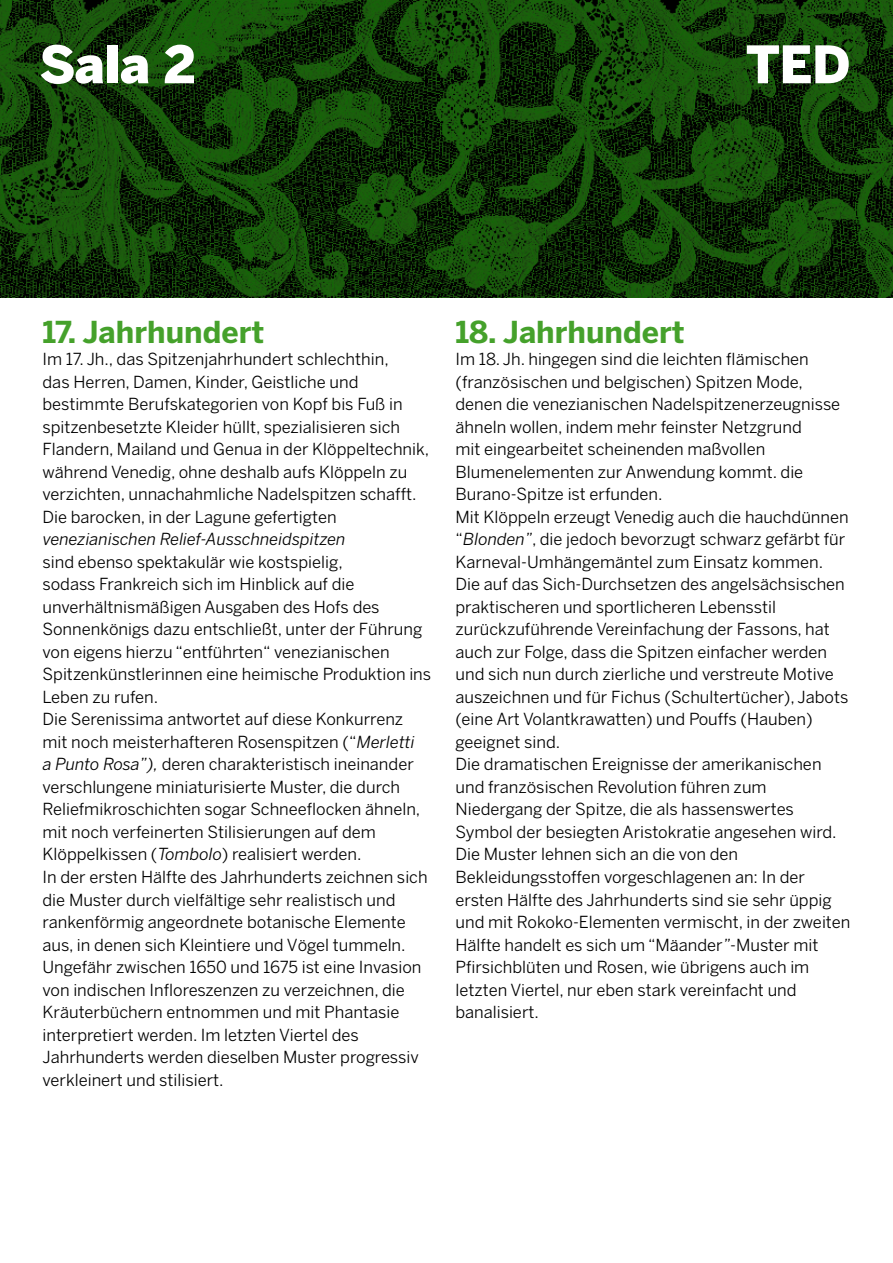
<style>
.page{position:relative;width:893px;height:1263px;background:#fff}
.page>*{position:absolute;margin:0;border:0;box-sizing:border-box;transform-origin:0 0}
.t1{font:900 51.3px "Benton Sans";letter-spacing:-.01em;color:#fff}
.t2{font:700 30px "Benton Sans";color:#45a12b}
.t3{font:16.5px/22.5px "Benton Sans";color:#000}
.t4{font:italic 16.5px "Benton Sans";color:#000}
.s1{font-style:italic}
</style>
<div class="page">
<img style="left:0;top:0;width:893px;height:298px">
<h1 class="t1" style="left:39px;top:34px;width:158px">Sala 2</h1>
<h1 class="t1" style="left:746px;top:34px;width:106px">TED</h1>
<h2 class="t2" style="left:43px;top:314px;width:223px">17. Jahrhundert</h2>
<p class="t3" style="left:43px;top:348px;width:388px">Im 17. Jh., das Spitzenjahrhundert schlechthin,<br>das Herren, Damen, Kinder, Geistliche und bestimmte Berufskategorien von Kopf bis Fuß in spitzenbesetzte Kleider hüllt, spezialisieren sich Flandern, Mailand und Genua in der Klöppeltechnik, während Venedig, ohne deshalb aufs Klöppeln zu verzichten, unnachahmliche Nadelspitzen schafft.<br>Die barocken, in der Lagune gefertigten</p>
<p class="t4" style="left:43px;top:530px;width:304px">venezianischen Relief-Ausschneidspitzen</p>
<p class="t3" style="left:43px;top:550px;width:390px">sind ebenso spektakulär wie kostspielig,<br>sodass Frankreich sich im Hinblick auf die unverhältnismäßigen Ausgaben des Hofs des Sonnenkönigs dazu entschließt, unter der Führung von eigens hierzu “entführten“ venezianischen Spitzenkünstlerinnen eine heimische Produktion ins Leben zu rufen.<br>Die Serenissima antwortet auf diese Konkurrenz mit noch meisterhafteren Rosenspitzen (“<span class="s1">Merletti<br>a Punto Rosa”),</span> deren charakteristisch ineinander verschlungene miniaturisierte Muster, die durch Reliefmikroschichten sogar Schneeflocken ähneln, mit noch verfeinerten Stilisierungen auf dem Klöppelkissen (<span class="s1">Tombolo</span>) realisiert werden.<br>In der ersten Hälfte des Jahrhunderts zeichnen sich die Muster durch vielfältige sehr realistisch und rankenförmig angeordnete botanische Elemente aus, in denen sich Kleintiere und Vögel tummeln.<br>Ungefähr zwischen 1650 und 1675 ist eine Invasion von indischen Infloreszenzen zu verzeichnen, die Kräuterbüchern entnommen und mit Phantasie interpretiert werden. Im letzten Viertel des Jahrhunderts werden dieselben Muster progressiv verkleinert und stilisiert.</p>
<h2 class="t2" style="left:455px;top:314px;width:231px">18. Jahrhundert</h2>
<p class="t3" style="left:455px;top:348px;width:396px">Im 18. Jh. hingegen sind die leichten flämischen (französischen und belgischen) Spitzen Mode, denen die venezianischen Nadelspitzenerzeugnisse ähneln wollen, indem mehr feinster Netzgrund<br>mit eingearbeitet scheinenden maßvollen Blumenelementen zur Anwendung kommt. die Burano-Spitze ist erfunden.<br>Mit Klöppeln erzeugt Venedig auch die hauchdünnen “<span class="s1">Blonden”</span>, die jedoch bevorzugt schwarz gefärbt für Karneval-Umhängemäntel zum Einsatz kommen.<br>Die auf das Sich-Durchsetzen des angelsächsischen praktischeren und sportlicheren Lebensstil zurückzuführende Vereinfachung der Fassons, hat auch zur Folge, dass die Spitzen einfacher werden und sich nun durch zierliche und verstreute Motive auszeichnen und für Fichus (Schultertücher), Jabots (eine Art Volantkrawatten) und Pouffs (Hauben) geeignet sind.<br>Die dramatischen Ereignisse der amerikanischen und französischen Revolution führen zum Niedergang der Spitze, die als hassenswertes Symbol der besiegten Aristokratie angesehen wird.<br>Die Muster lehnen sich an die von den Bekleidungsstoffen vorgeschlagenen an: In der ersten Hälfte des Jahrhunderts sind sie sehr üppig und mit Rokoko-Elementen vermischt, in der zweiten Hälfte handelt es sich um “Mäander<span class="s1">”</span>-Muster mit Pfirsichblüten und Rosen, wie übrigens auch im letzten Viertel, nur eben stark vereinfacht und banalisiert.</p>
</div>
